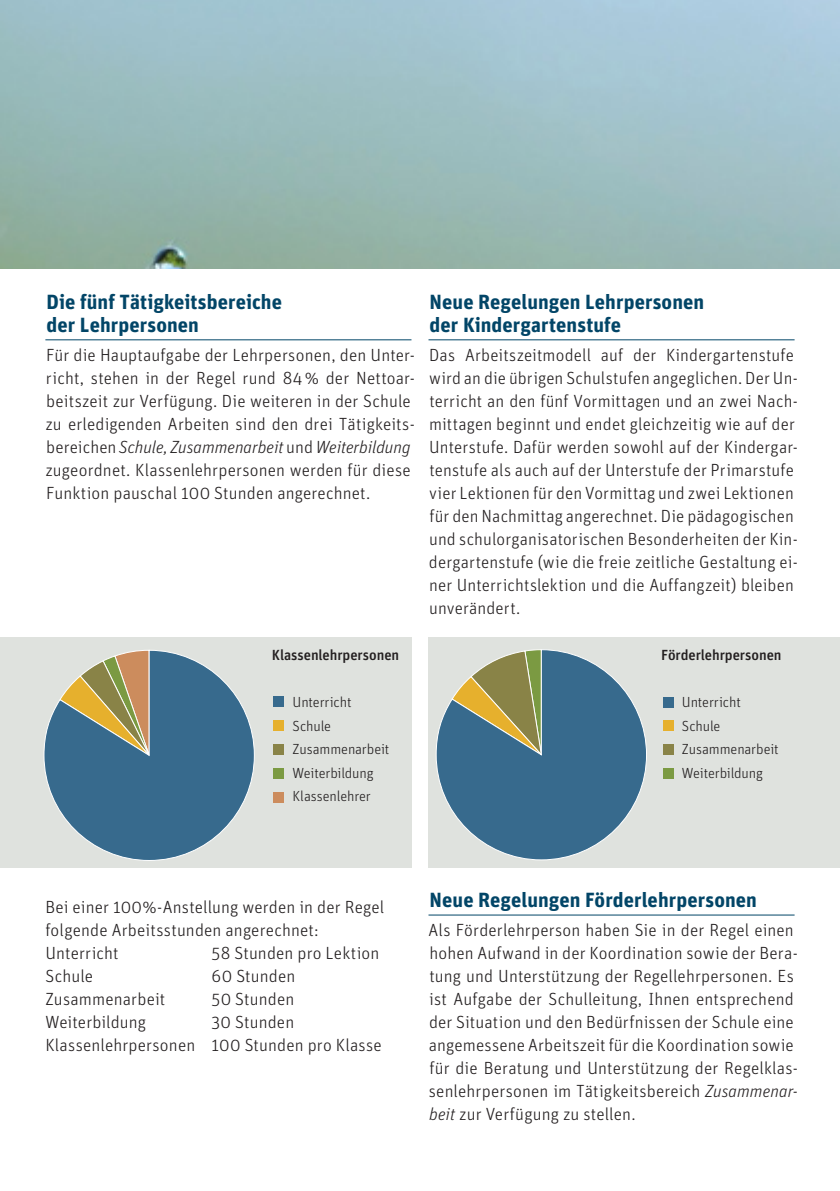
<style>
.page{position:relative;width:840px;height:1191px;background:#fff}
.page>*{position:absolute;margin:0;border:0;box-sizing:border-box;transform-origin:0 0}
.t1{font:700 20.4px/23px "Unit OT";letter-spacing:.005em;color:#024567}
.t2{font:300 17.6px/23px "Unit OT";letter-spacing:.005em;color:#231f20}
.t3{font:300 14.6px/23.4px "Unit OT";letter-spacing:-.01em;color:#231f20}
.t4{font:500 14.6px "Unit OT";letter-spacing:-.005em;color:#231f20}
.s1{font-style:italic}
</style>
<div class="page">
<img style="left:0;top:0;width:839px;height:269px">
<hr style="left:45px;top:339px;width:366px;height:1px;background:#024567">
<hr style="left:428px;top:339px;width:366px;height:1px;background:#024567">
<hr style="left:428px;top:914px;width:366px;height:1px;background:#024567">
<div style="left:0;top:637px;width:411px;height:230px;background:#dfe2de"></div>
<svg style="left:43px;top:649px;width:212px;height:212px"></svg>
<div style="left:273px;top:696px;width:11px;height:11px;background:#376a8d"></div>
<div style="left:273px;top:720px;width:11px;height:11px;background:#e6b02d"></div>
<div style="left:273px;top:744px;width:11px;height:10px;background:#898347"></div>
<div style="left:273px;top:768px;width:11px;height:10px;background:#7b9a42"></div>
<div style="left:273px;top:792px;width:11px;height:10px;background:#cc8c5d"></div>
<div style="left:428px;top:637px;width:411px;height:230px;background:#dfe2de"></div>
<svg style="left:436px;top:649px;width:210px;height:211px"></svg>
<div style="left:662px;top:697px;width:11px;height:10px;background:#376a8d"></div>
<div style="left:662px;top:720px;width:11px;height:11px;background:#e6b02d"></div>
<div style="left:662px;top:744px;width:11px;height:11px;background:#898347"></div>
<div style="left:662px;top:768px;width:11px;height:10px;background:#7b9a42"></div>
<p class="t1" style="left:46px;top:290px;width:237px">Die fünf Tätigkeitsbereiche der Lehrpersonen</p>
<p class="t2" style="left:45px;top:344px;width:370px">Für die Hauptaufgabe der Lehrpersonen, den Unter&shy;richt, stehen in der Regel rund 84% der Nettoar&shy;beitszeit zur Verfügung. Die weiteren in der Schule zu erledigenden Arbeiten sind den drei Tätigkeits&shy;bereichen <span class="s1">Schule, Zusammenarbeit</span> und <span class="s1">Weiterbildung </span>zugeordnet. Klassenlehrpersonen werden für diese Funktion pauschal 100 Stunden angerechnet.</p>
<p class="t4" style="left:272px;top:645px;width:129px">Klassenlehrpersonen</p>
<p class="t3" style="left:292px;top:690px;width:98px">Unterricht<br>Schule<br>Zusammenarbeit<br>Weiterbildung<br>Klassenlehrer</p>
<p class="t1" style="left:429px;top:290px;width:276px">Neue Regelungen Lehrpersonen der Kindergartenstufe</p>
<p class="t2" style="left:429px;top:344px;width:370px">Das Arbeitszeitmodell auf der Kindergartenstufe wird an die übrigen Schulstufen angeglichen. Der Un&shy;terricht an den fünf Vormittagen und an zwei Nach&shy;mittagen beginnt und endet gleichzeitig wie auf der Unterstufe. Dafür werden sowohl auf der Kindergar&shy;tenstufe als auch auf der Unterstufe der Primarstufe vier Lektionen für den Vormittag und zwei Lektionen für den Nachmittag angerechnet. Die pädagogischen und schulorganisatorischen Besonderheiten der Kin&shy;dergartenstufe (wie die freie zeitliche Gestaltung ei&shy;ner Unterrichtslektion und die Auffangzeit) bleiben unverändert.</p>
<p class="t4" style="left:660px;top:645px;width:122px">Förderlehrpersonen</p>
<p class="t3" style="left:681px;top:690px;width:98px">Unterricht<br>Schule<br>Zusammenarbeit<br>Weiterbildung</p>
<p class="t2" style="left:45px;top:896px;width:340px">Bei einer 100%-Anstellung werden in der Regel folgende Arbeitsstunden angerechnet:</p>
<p class="t2" style="left:45px;top:942px;width:75px">Unterricht</p>
<p class="t2" style="left:211px;top:942px;width:169px">58 Stunden pro Lektion</p>
<p class="t2" style="left:45px;top:965px;width:49px">Schule</p>
<p class="t2" style="left:211px;top:965px;width:85px">60 Stunden</p>
<p class="t2" style="left:45px;top:988px;width:121px">Zusammenarbeit</p>
<p class="t2" style="left:211px;top:988px;width:84px">50 Stunden</p>
<p class="t2" style="left:45px;top:1011px;width:102px">Weiterbildung</p>
<p class="t2" style="left:211px;top:1011px;width:84px">30 Stunden</p>
<p class="t2" style="left:45px;top:1034px;width:338px">Klassenlehrpersonen 100 Stunden pro Klasse</p>
<p class="t1" style="left:429px;top:888px;width:329px">Neue Regelungen Förderlehrpersonen</p>
<p class="t2" style="left:428px;top:919px;width:371px">Als Förderlehrperson haben Sie in der Regel einen hohen Aufwand in der Koordination sowie der Bera&shy;tung und Unterstützung der Regellehrpersonen. Es ist Aufgabe der Schulleitung, Ihnen entsprechend der Situation und den Bedürfnissen der Schule eine angemessene Arbeitszeit für die Koordination sowie für die Beratung und Unterstützung der Regelklas&shy;senlehrpersonen im Tätigkeitsbereich <span class="s1">Zusammenar&shy;beit</span> zur Verfügung zu stellen.</p>
</div>
